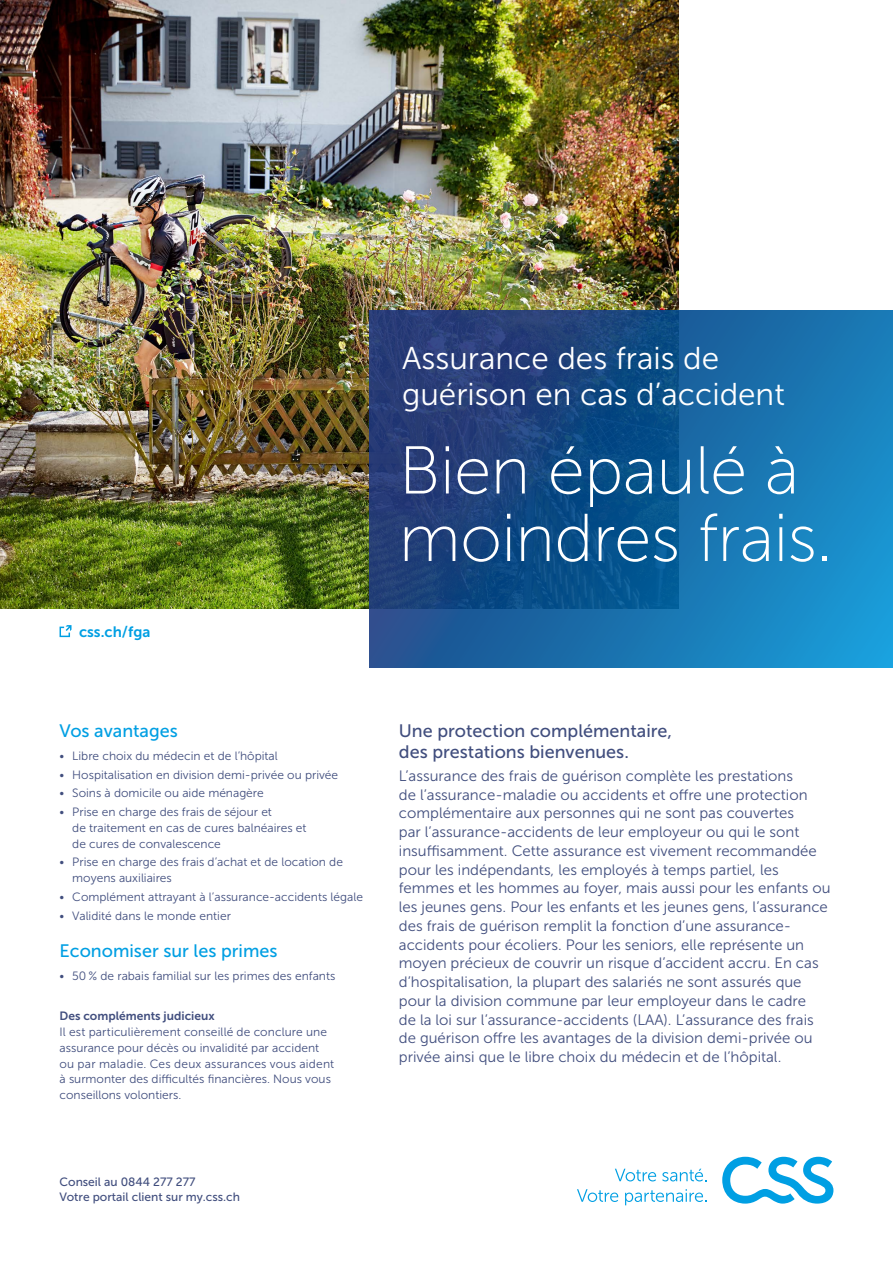
<style>
.page{position:relative;width:893px;height:1263px;background:#fff}
.page>*{position:absolute;margin:0;border:0;box-sizing:border-box;transform-origin:0 0}
.t1{font:67.5px/67.5px "Museo Sans 100";letter-spacing:-.01em;color:#fff}
.t2{font:31.5px/36px "Museo Sans 300";color:#fff}
.t3{font:18px/21px "Museo Sans 500";color:#414e7e}
.t4{font:18px "Museo Sans 500";color:#009fe3}
.t5{font:15px/18.8px "Museo Sans 300";color:#414e7e}
.t6{font:15px "Museo Sans 700";color:#009fe3}
.t7{font:12px/15.8px "Museo Sans 300";color:#414e7e}
.t8{font:12px/15.8px "Museo Sans 500";color:#414e7e}
.t9{font:12px "Museo Sans 700";color:#414e7e}
</style>
<div class="page">
<svg style="left:60px;top:625px;width:12px;height:12px"></svg>
<svg style="left:615px;top:1169px;width:41px;height:12px"></svg>
<svg style="left:662px;top:1169px;width:45px;height:12px"></svg>
<svg style="left:577px;top:1189px;width:41px;height:13px"></svg>
<svg style="left:625px;top:1189px;width:82px;height:16px"></svg>
<svg style="left:722px;top:1157px;width:111px;height:46px"></svg>
<img style="left:0;top:0;width:679px;height:608px">
<svg style="left:369px;top:310px;width:524px;height:358px;background:#195f9a"></svg>
<p class="t6" style="left:79px;top:624px;width:73px">css.ch/fga</p>
<p class="t4" style="left:60px;top:721px;width:120px">Vos avantages</p>
<p class="t7" style="left:60px;top:748px;width:220px">• Libre choix du médecin et de l’hôpital</p>
<p class="t7" style="left:60px;top:767px;width:280px">• Hospitalisation en division demi-privée ou privée</p>
<p class="t7" style="left:60px;top:785px;width:206px">• Soins à domicile ou aide ménagère</p>
<p class="t7" style="left:72px;top:804px;width:236px;text-indent:-13px">• Prise en charge des frais de séjour et<br>de traitement en cas de cures balnéaires et de cures de convalescence</p>
<p class="t7" style="left:72px;top:854px;width:272px;text-indent:-13px">• Prise en charge des frais d’achat et de location de moyens auxiliaires</p>
<p class="t7" style="left:60px;top:889px;width:305px">• Complément attrayant à l’assurance-accidents légale</p>
<p class="t7" style="left:60px;top:907px;width:173px">• Validité dans le monde entier</p>
<p class="t4" style="left:60px;top:941px;width:220px">Economiser sur les primes</p>
<p class="t7" style="left:60px;top:968px;width:277px">• 50 % de rabais familial sur les primes des enfants</p>
<p class="t9" style="left:60px;top:1009px;width:157px">Des compléments judicieux</p>
<p class="t7" style="left:60px;top:1024px;width:276px">Il est particulièrement conseillé de conclure une assurance pour décès ou invalidité par accident ou par maladie. Ces deux assurances vous aident à surmonter des difficultés financières. Nous vous conseillons volontiers.</p>
<p class="t8" style="left:60px;top:1173px;width:182px">Conseil au 0844 277 277<br>Votre portail client sur my.css.ch</p>
<h2 class="t2" style="left:402px;top:340px;width:384px">Assurance des frais de guérison en cas d’accident</h2>
<h1 class="t1" style="left:399px;top:437px;width:435px">Bien épaulé à moindres frais.</h1>
<p class="t3" style="left:399px;top:720px;width:275px">Une protection complémentaire, des prestations bienvenues.</p>
<p class="t5" style="left:399px;top:766px;width:433px">L’assurance des frais de guérison complète les prestations<br>de l’assurance-maladie ou accidents et offre une protection complémentaire aux personnes qui ne sont pas couvertes<br>par l’assurance-accidents de leur employeur ou qui le sont insuffisamment. Cette assurance est vivement recommandée pour les indépendants, les employés à temps partiel, les femmes et les hommes au foyer, mais aussi pour les enfants ou les jeunes gens. Pour les enfants et les jeunes gens, l’assurance des frais de guérison remplit la fonction d’une assurance&shy;accidents pour écoliers. Pour les seniors, elle représente un moyen précieux de couvrir un risque d’accident accru. En cas d’hospitalisation, la plupart des salariés ne sont assurés que pour la division commune par leur employeur dans le cadre<br>de la loi sur l’assurance-accidents (LAA). L’assurance des frais de guérison offre les avantages de la division demi-privée ou privée ainsi que le libre choix du médecin et de l’hôpital.</p>
</div>
